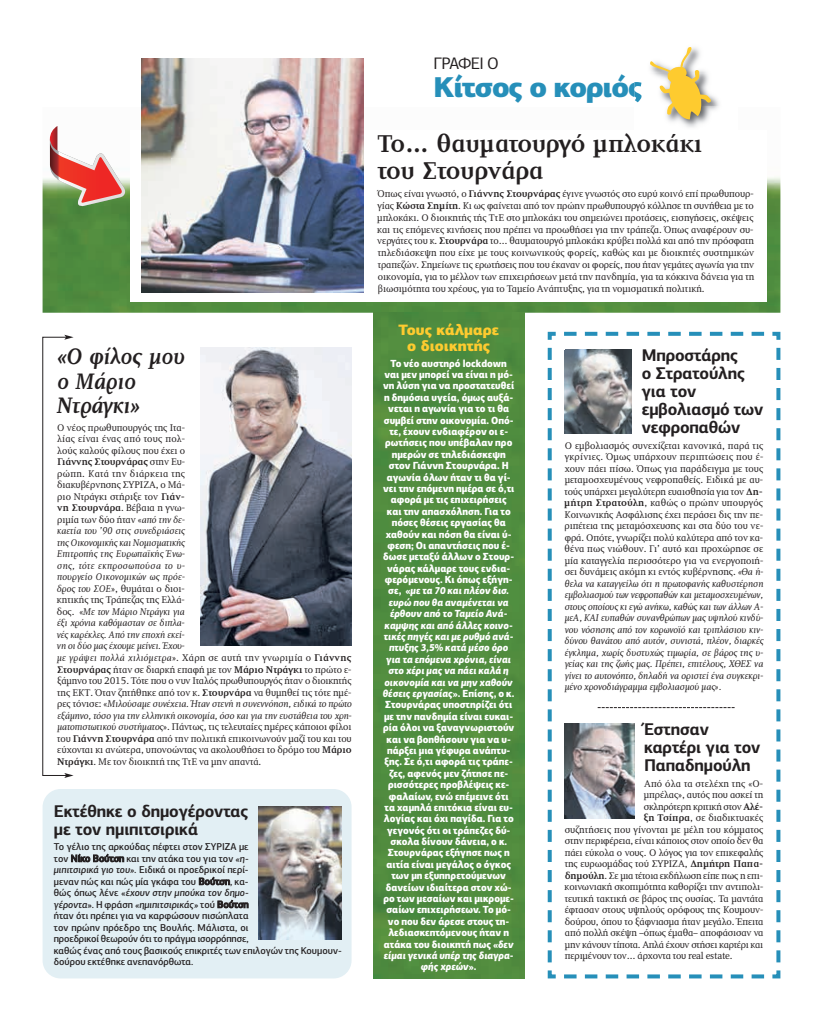
<style>
.page{position:relative;width:823px;height:1021px;background:#fff}
.page>*{position:absolute;margin:0;border:0;box-sizing:border-box;transform-origin:0 0}
.t1{font:900 28.7px "PF Centro Sans Pro";letter-spacing:-.04em;color:#268fb9}
.t2{font:700 25px/26.8px "PF Diplomat";letter-spacing:-.01em;color:#231f20}
.t3{font:italic 700 23px/24.5px "PF Diplomat";letter-spacing:-.01em;color:#231f20}
.t4{font:700 17px/18px "PF Centro Sans Pro";letter-spacing:-.01em;color:#231f20}
.t5{font:16.7px "PF Centro Sans Pro";letter-spacing:-.04em;color:#231f20}
.t6{font:900 15px/16.4px "PF Centro Sans Pro";color:#fecb2f;text-align:center}
.t7{font:900 10.3px/11.4px "PF Centro Sans Pro";color:#fff;text-align:center;scale:.9 1}
.t8{font:10px/11.5px "PF Diplomat";letter-spacing:-.005em;color:#231f20;text-align:justify}
.t9{font:500 10px/11.5px "PF Centro Sans Pro";color:#231f20}
.t10{font:10px "PF Diplomat";letter-spacing:.015em;color:#231f20}
.t11{font:10px "PF Diplomat";letter-spacing:-.025em;color:#231f20}
.t12{font:10px "PF Diplomat";letter-spacing:.02em;color:#231f20}
.s1{font-weight:700}
.s2{font-style:italic}
</style>
<div class="page">
<img style="left:43px;top:107px;width:737px;height:206px">
<div style="left:373px;top:313px;width:151px;height:665px;background:#508c3f"></div>
<img style="left:633px;top:82px;width:103px;height:48px">
<img style="left:633px;top:82px;width:8px;height:20px">
<svg style="left:649px;top:47px;width:61px;height:72px"></svg>
<svg style="left:50px;top:126px;width:75px;height:81px"></svg>
<div style="left:129px;top:130px;width:637px;height:172px;background:#fff"></div>
<svg style="left:42px;top:335px;width:31px;height:443px"></svg>
<img style="left:141px;top:59px;width:222px;height:233px">
<div style="left:43px;top:789px;width:308px;height:189px;background:#e2eff4;border-radius:18px"></div>
<svg style="left:71px;top:853px;width:53px;height:9px"></svg>
<svg style="left:199px;top:876px;width:31px;height:9px"></svg>
<svg style="left:217px;top:899px;width:31px;height:9px"></svg>
<img style="left:258px;top:806px;width:84px;height:133px">
<svg style="left:547px;top:331px;width:234px;height:648px"></svg>
<img style="left:564px;top:724px;width:69px;height:94px">
<img style="left:200px;top:348px;width:151px;height:297px">
<img style="left:564px;top:349px;width:67px;height:84px">
<h3 class="t3" style="left:57px;top:346px;width:129px">«Ο φίλος μου ο Μάριο<br>Ντράγκι»</h3>
<p class="t8" style="left:57px;top:422px;width:296px;text-align:left">Ο νέος πρωθυπουργός της Ιτα-<br>λίας είναι ένας από τους πολ-<br>λούς καλούς φίλους που έχει ο<br><span class="s1">Γιάννης Στουρνάρας</span> στην Ευ-<br>ρώπη. Κατά την διάρκεια της<br>διακυβέρνησης ΣΥΡΙΖΑ, ο Μά-<br>ριο Ντράγκι στήριξε τον <span class="s1">Γιάν-<br>νη Στουρνάρα</span>. Βέβαια η γνω-<br>ριμία των δύο ήταν «<span class="s2">από την δε-<br>καετία του ’90 στις συνεδριάσεις<br>της Οικονομικής και Νομισματικής<br>Επιτροπής της Ευρωπαϊκής Ένω-<br>σης, τότε εκπροσωπούσα το υ-<br>πουργείο Οικονομικών ως πρόε-<br>δρος του ΣΟΕ</span>», θυμάται ο διοι-<br>κητικής της Τράπεζας της Ελλά-<br>δος. «<span class="s2">Με τον Μάριο Ντράγκι για<br>έξι χρόνια καθόμασταν σε διπλα-<br>νές καρέκλες. Από την εποχή εκεί-<br>νη οι δύο μας έχουμε μείνει. Έχου-<br>με γράψει πολλά χιλιόμετρα</span>». Χάρη σε αυτή την γνωριμία ο <span class="s1">Γιάννης Στουρνάρας</span> ήταν σε διαρκή επαφή με τον <span class="s1">Μάριο Ντράγκι</span> το πρώτο ε&shy;ξάμηνο του 2015. Τότε που ο νυν Ιταλός πρωθυπουργός ήταν ο διοικητής της ΕΚΤ. Όταν ζητήθηκε από τον κ. <span class="s1">Στουρνάρα</span> να θυμηθεί τις τότε ημέ&shy;ρες τόνισε: «<span class="s2">Μιλούσαμε συνέχεια. Ήταν στενή η συνεννόηση, ειδικά το πρώτο εξάμηνο, τόσο για την ελληνική οικονομία, όσο και για την ευστάθεια του χρη&shy;ματοπιστωτικού συστήματος</span>». Πάντως, τις τελευταίες ημέρες κάποιοι φίλοι του <span class="s1">Γιάννη Στουρνάρα</span> από την πολιτική επικοινωνούν μαζί του και του εύχονται κι ανώτερα, υπονοώντας να ακολουθήσει το δρόμο του <span class="s1">Μάριο Ντράγκι</span>. Με τον διοικητή της ΤτΕ να μην απαντά.</p>
<h3 class="t4" style="left:54px;top:803px;width:196px">Εκτέθηκε ο δημογέροντας με τον ημιπιτσιρικά</h3>
<p class="t9" style="left:54px;top:842px;width:289px">Το γέλιο της αρκούδας πέφτει στον ΣΥΡΙΖΑ με<br>τον Νίκο Βούτση και την ατάκα του για τον <span class="s2">«η-<br>μιπιτσιρικά γιο του».</span> Ειδικά οι προεδρικοί περί-<br>μεναν πώς και πώς μία γκάφα του Βούτση, κα-<br>θώς όπως λένε «<span class="s2">έχουν στην μπούκα τον δημο-<br>γέροντα</span>». Η φράση <span class="s2">«ημιπιτσιρικάς»</span> τού Βούτση<br>ήταν ότι πρέπει για να καρφώσουν πισώπλατα<br>τον πρώην πρόεδρο της Βουλής. Μάλιστα, οι<br>προεδρικοί θεωρούν ότι το πράγμα ισορρόπησε,<br>καθώς ένας από τους βασικούς επικριτές των επιλογών της Κουμουν&shy;δούρου εκτέθηκε ανεπανόρθωτα.</p>
<h3 class="t5" style="left:433px;top:58px;width:67px">ΓΡΑΦΕΙ Ο</h3>
<h1 class="t1" style="left:433px;top:77px;width:210px">Κίτσος ο κοριός</h1>
<h2 class="t2" style="left:377px;top:132px;width:326px">Το… θαυματουργό μπλοκάκι του Στουρνάρα</h2>
<p class="t8" style="left:377px;top:189px;width:378px;line-height:11.8px">Όπως είναι γνωστό, ο <span class="s1">Γιάννης Στουρνάρας</span> έγινε γνωστός στο ευρύ κοινό επί πρωθυπουρ&shy;γίας <span class="s1">Κώστα Σημίτη</span>. Κι ως φαίνεται από τον πρώην πρωθυπουργό κόλλησε τη συνήθεια με το μπλοκάκι. Ο διοικητής τής ΤτΕ στο μπλοκάκι του σημειώνει προτάσεις, εισηγήσεις, σκέψεις και τις επόμενες κινήσεις που πρέπει να προωθήσει για την τράπεζα. Όπως αναφέρουν συ&shy;νεργάτες του κ. <span class="s1">Στουρνάρα</span> το… θαυματουργό μπλοκάκι κρύβει πολλά και από την πρόσφατη τηλεδιάσκεψη που είχε με τους κοινωνικούς φορείς, καθώς και με διοικητές συστημικών τραπεζών. Σημείωνε τις ερωτήσεις που του έκαναν οι φορείς, που ήταν γεμάτες αγωνία για την οικονομία, για το μέλλον των επιχειρήσεων μετά την πανδημία, για τα κόκκινα δάνεια για τη βιωσιμότητα του χρέους, για το Ταμείο Ανάπτυξης, για τη νομισματική πολιτική.</p>
<h3 class="t6" style="left:398px;top:323px;width:102px">Τους κάλμαρε ο διοικητής</h3>
<p class="t7" style="left:382px;top:358px;width:148px">Το νέο αυστηρό lockdown ναι μεν μπορεί να είναι η μό&shy;νη λύση για να προστατευθεί η δημόσια υγεία, όμως αυξά&shy;νεται η αγωνία για το τι θα συμβεί στην οικονομία. Οπό&shy;τε, έχουν ενδιαφέρον οι ε&shy;ρωτήσεις που υπέβαλαν προ ημερών σε τηλεδιάσκεψη στον Γιάννη Στουρνάρα. Η αγωνία όλων ήταν τι θα γί&shy;νει την επόμενη ημέρα σε ό,τι αφορά με τις επιχειρήσεις και την απασχόληση. Για το πόσες θέσεις εργασίας θα χαθούν και πόση θα είναι ύ&shy;φεση; Οι απαντήσεις που έ&shy;δωσε μεταξύ άλλων ο Στουρ&shy;νάρας κάλμαρε τους ενδια&shy;φερόμενους. Κι όπως εξήγη&shy;σε, «<span class="s2">με τα 70 και πλέον δισ. ευρώ που θα αναμένεται να έρθουν από το Ταμείο Ανά&shy;καμψης και από άλλες κοινο&shy;τικές πηγές και με ρυθμό ανά&shy;πτυξης 3,5% κατά μέσο όρο για τα επόμενα χρόνια, είναι στο χέρι μας να πάει καλά η οικονομία και να μην χαθούν θέσεις εργασίας</span>». Επίσης, ο κ.<br>Στουρνάρας υποστηρίζει ότι με την πανδημία είναι ευκαι&shy;ρία όλοι να ξαναγνωριστούν και να βοηθήσουν για να υ&shy;πάρξει μια γέφυρα ανάπτυ&shy;ξης. Σε ό,τι αφορά τις τράπε&shy;ζες, αφενός μεν ζήτησε πε&shy;ρισσότερες προβλέψεις κε&shy;φαλαίων, ενώ επέμεινε ότι τα χαμηλά επιτόκια είναι ευ&shy;λογίας και όχι παγίδα. Για το γεγονός ότι οι τράπεζες δύ&shy;σκολα δίνουν δάνεια, ο κ.<br>Στουρνάρας εξήγησε πως η αιτία είναι μεγάλος o όγκος των μη εξυπηρετούμενων δανείων ιδιαίτερα στον χώ&shy;ρο των μεσαίων και μικρομε&shy;σαίων επιχειρήσεων. Το μό&shy;νο που δεν άρεσε στους τη&shy;λεδιασκεπτόμενους ήταν η ατάκα του διοικητή πως «<span class="s2">δεν είμαι γενικά υπέρ της διαγρα&shy;φής χρεών</span>».</p>
<h3 class="t4" style="left:641px;top:348px;width:123px">Μπροστάρης<br>ο Στρατούλης για τον εμβολιασμό των νεφροπαθών</h3>
<p class="t8" style="left:564px;top:440px;width:200px">Ο εμβολιασμός συνεχίζεται κανονικά, παρά τις γκρίνιες. Όμως υπάρχουν περιπτώσεις που έ&shy;χουν πάει πίσω. Όπως για παράδειγμα με τους μεταμοσχευμένους νεφροπαθείς. Ειδικά με αυ&shy;τούς υπάρχει μεγαλύτερη ευαισθησία για τον <span class="s1">Δη&shy;μήτρη Στρατούλη</span>, καθώς ο πρώην υπουργός Κοινωνικής Ασφάλισης έχει περάσει δις την πε&shy;ριπέτεια της μεταμόσχευσης και στα δύο του νε&shy;φρά. Οπότε, γνωρίζει πολύ καλύτερα από τον κα&shy;θένα πως νιώθουν. Γι’ αυτό και προχώρησε σε μία καταγγελία περισσότερο για να ενεργοποιή&shy;σει δυνάμεις ακόμη κι εντός κυβέρνησης. <span class="s2">«Θα ή&shy;θελα να καταγγείλω ότι η πρωτοφανής καθυστέρηση εμβολιασμού των νεφροπαθών και μεταμοσχευμένων, στους οποίους κι εγώ ανήκω, καθώς και των άλλων Α&shy;μεΑ, ΚΑΙ ευπαθών συνανθρώπων μας υψηλού κινδύ&shy;νου νόσησης από τον κορωνοϊό και τριπλάσιου κιν&shy;δύνου θανάτου από αυτόν, συνιστά, πλέον, διαρκές έγκλημα, χωρίς δυστυχώς τιμωρία, σε βάρος της υ&shy;γείας και της ζωής μας. Πρέπει, επιτέλους, ΧΘΕΣ να γίνει το αυτονόητο, δηλαδή να οριστεί ένα συγκεκρι&shy;μένο χρονοδιάγραμμα εμβολιασμού μας».</span></p>
<h3 class="t4" style="left:643px;top:722px;width:118px">Έστησαν καρτέρι για τον<br>Παπαδημούλη</h3>
<p class="t12" style="left:643px;top:779px;width:121px">Από όλα τα στελέχη της «Ο-</p>
<p class="t8" style="left:643px;top:790px;width:121px">μπρέλας», αυτός που ασκεί τη</p>
<p class="t11" style="left:643px;top:802px;width:121px">σκληρότερη κριτική στον <span class="s1">Αλέ-</span></p>
<p class="t8" style="left:643px;top:813px;width:121px"><span class="s1">ξη Τσίπρα</span>, σε διαδικτυακές</p>
<p class="t10" style="left:564px;top:825px;width:200px">συζητήσεις που γίνονται με μέλη του κόμματος</p>
<p class="t8" style="left:564px;top:836px;width:200px">στην περιφέρεια, είναι κάποιος στον οποίο δεν θα</p>
<p class="t8" style="left:564px;top:847px;width:200px">πάει εύκολα ο νους. O λόγος για τον επικεφαλής</p>
<p class="t8" style="left:564px;top:859px;width:200px">της ευρωομάδας τού ΣΥΡΙΖΑ, <span class="s1">Δημήτρη Παπα-</span></p>
<p class="t8" style="left:564px;top:870px;width:200px"><span class="s1">δημούλη</span>. Σε μια τέτοια εκδήλωση είπε πως η επι-</p>
<p class="t8" style="left:564px;top:882px;width:200px">κοινωνιακή σκοπιμότητα καθορίζει την αντιπολι-</p>
<p class="t8" style="left:564px;top:893px;width:200px">τευτική τακτική σε βάρος της ουσίας. Τα μαντάτα</p>
<p class="t8" style="left:564px;top:905px;width:200px">έφτασαν στους υψηλούς ορόφους της Κουμουν-</p>
<p class="t8" style="left:564px;top:916px;width:200px">δούρου, όπου το ξάφνιασμα ήταν μεγάλο. Έπειτα</p>
<p class="t8" style="left:564px;top:928px;width:200px">από πολλή σκέψη –όπως έμαθα– αποφάσισαν να</p>
<p class="t8" style="left:564px;top:939px;width:200px">μην κάνουν τίποτα. Απλά έχουν στήσει καρτέρι και</p>
<p class="t8" style="left:564px;top:951px;width:169px">περιμένουν τον… άρχοντα του real estate.</p>
</div>
